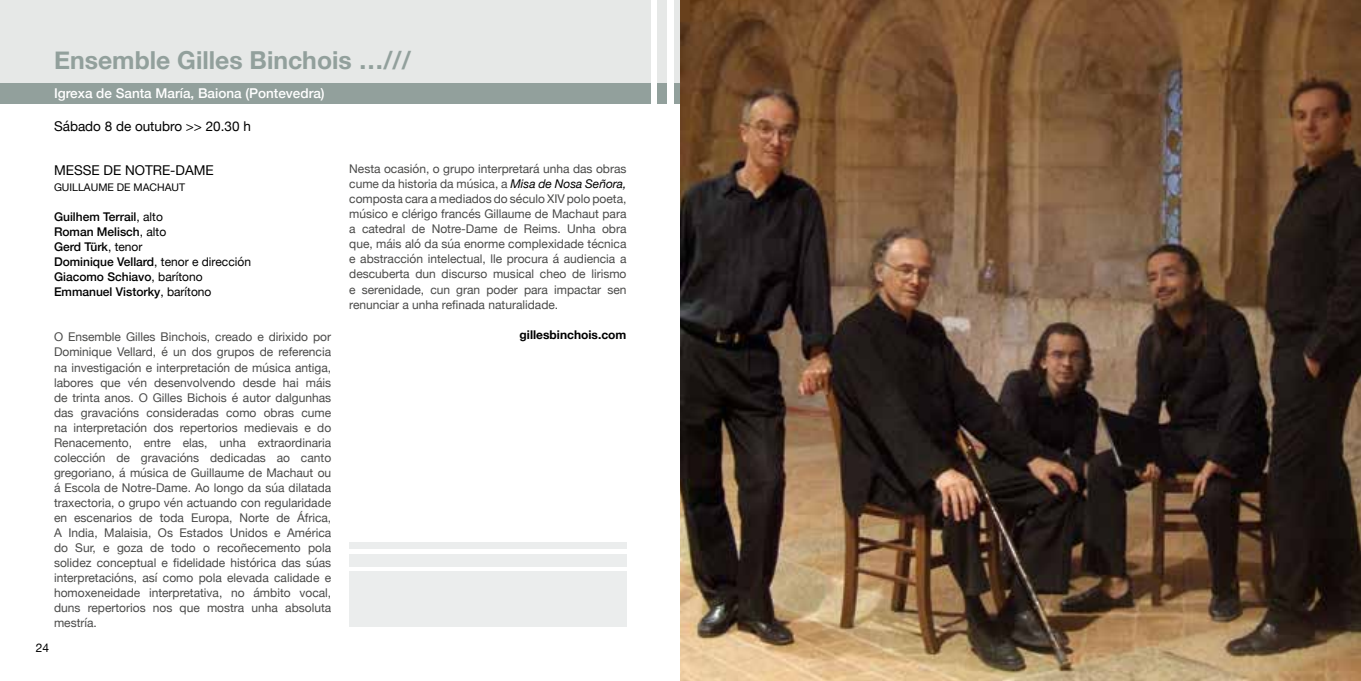
<style>
.page{position:relative;width:1361px;height:681px;background:#fff}
.page>*{position:absolute;margin:0;border:0;box-sizing:border-box;transform-origin:0 0}
.t1{font:700 24.75px "Helvetica Neue";color:#92a09c}
.t2{font:13.5px "Helvetica Neue";color:#000}
.t3{font:500 13.5px "Helvetica Neue";color:#fff}
.t4{font:12px/15px "Helvetica Neue";color:#4a4a49;text-align:justify}
.t5{font:500 12px/15px "Helvetica Neue";color:#000}
.t6{font:700 12px "Helvetica Neue";color:#000}
.t7{font:12px "Helvetica Neue";color:#000}
.t8{font:10.5px "Helvetica Neue";color:#000}
.s1{font-weight:400}
.s2{font-style:italic;color:#000}
</style>
<div class="page">
<div style="left:634px;top:0;width:17px;height:84px;background:#e6e8e7"></div>
<div style="left:657px;top:0;width:10px;height:84px;background:#e6e8e7"></div>
<div style="left:0;top:0;width:635px;height:83px;background:#e6e8e7"></div>
<div style="left:673px;top:0;width:7px;height:84px;background:#e6e8e7"></div>
<div style="left:0;top:83px;width:635px;height:21px;background:#92a09c"></div>
<div style="left:634px;top:83px;width:17px;height:21px;background:#92a09c"></div>
<div style="left:657px;top:83px;width:10px;height:21px;background:#92a09c"></div>
<div style="left:673px;top:83px;width:7px;height:21px;background:#92a09c"></div>
<div style="left:349px;top:542px;width:277px;height:7px;background:#ebeded"></div>
<div style="left:349px;top:571px;width:277px;height:55px;background:#ebeded"></div>
<div style="left:349px;top:554px;width:277px;height:12px;background:#ebeded"></div>
<img style="left:680px;top:0;width:681px;height:680px">
<h1 class="t1" style="left:54px;top:41px;width:358px">Ensemble Gilles Binchois …///</h1>
<p class="t3" style="left:54px;top:82px;width:272px">Igrexa de Santa María, Baiona (Pontevedra)</p>
<p class="t2" style="left:54px;top:116px;width:198px">Sábado 8 de outubro &gt;&gt; 20.30 h</p>
<p class="t2" style="left:54px;top:160px;width:161px">MESSE DE NOTRE-DAME</p>
<p class="t8" style="left:54px;top:180px;width:133px">GUILLAUME DE MACHAUT</p>
<p class="t5" style="left:54px;top:208px;width:198px">Guilhem Terrail<span class="s1">, alto<br></span>Roman Melisch<span class="s1">, alto<br></span>Gerd Türk<span class="s1">, tenor<br></span>Dominique Vellard<span class="s1">, tenor e dirección<br></span>Giacomo Schiavo<span class="s1">, barítono<br></span>Emmanuel Vistorky<span class="s1">, barítono</span></p>
<p class="t4" style="left:54px;top:330px;width:279px">O Ensemble Gilles Binchois, creado e dirixido por Dominique Vellard, é un dos grupos de referencia na investigación e interpretación de música antiga, labores que vén desenvolvendo desde hai máis de trinta anos. O Gilles Bichois é autor dalgunhas das gravacións consideradas como obras cume na interpretación dos repertorios medievais e do Renacemento, entre elas, unha extraordinaria colección de gravacións dedicadas ao canto gregoriano, á música de Guillaume de Machaut ou á Escola de Notre-Dame. Ao longo da súa dilatada traxectoria, o grupo vén actuando con regularidade en escenarios de toda Europa, Norte de África, A India, Malaisia, Os Estados Unidos e América do Sur, e goza de todo o recoñecemento pola solidez conceptual e fidelidade histórica das súas interpretacións, así como pola elevada calidade e homoxeneidade interpretativa, no ámbito vocal, duns repertorios nos que mostra unha absoluta mestría.</p>
<p class="t7" style="left:36px;top:638px;width:15px">24</p>
<p class="t4" style="left:349px;top:162px;width:279px">Nesta ocasión, o grupo interpretará unha das obras cume da historia da música, a <span class="s2">Misa de Nosa Señora, </span>composta cara a mediados do século XIV polo poeta, músico e clérigo francés Gillaume de Machaut para a catedral de Notre-Dame de Reims. Unha obra que, máis aló da súa enorme complexidade técnica e abstracción intelectual, lle procura á audiencia a descuberta dun discurso musical cheo de lirismo e serenidade, cun gran poder para impactar sen renunciar a unha refinada naturalidade.</p>
<p class="t6" style="left:520px;top:325px;width:108px">gillesbinchois.com</p>
</div>
